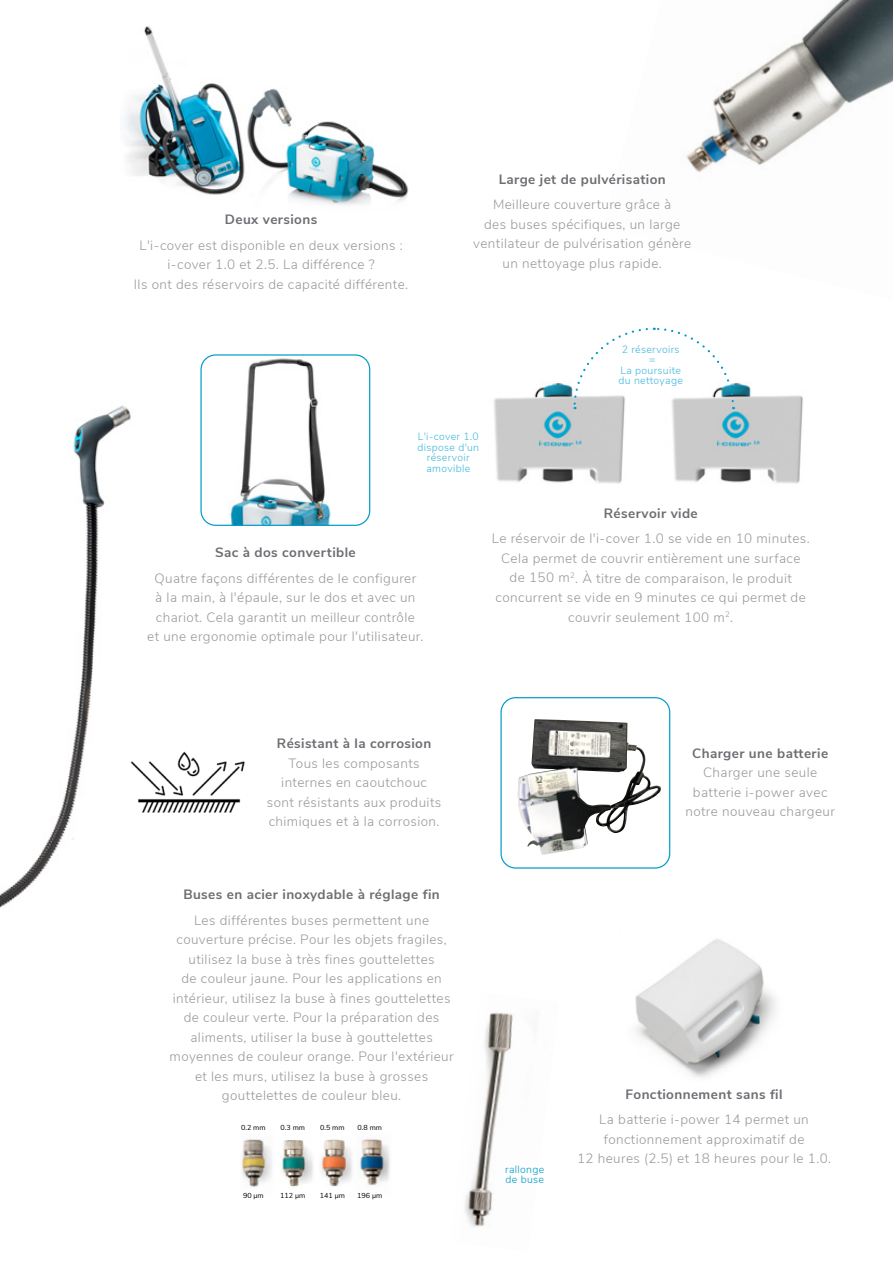
<style>
.page{position:relative;width:893px;height:1263px;background:#fff}
.page>*{position:absolute;margin:0;border:0;box-sizing:border-box;transform-origin:0 0}
.t1{font:300 13.5px/19.5px "Nunito Sans";letter-spacing:.03em;color:#9b9999;text-align:center}
.t2{font:700 13.5px "Nunito Sans";letter-spacing:.03em;color:#6f6c72}
.t3{font:300 10.5px/10.5px "Nunito Sans";letter-spacing:.03em;color:#3fb8db;text-align:center}
.t4{font:300 10.5px/10.5px "Nunito Sans";letter-spacing:.03em;color:#009cca}
.t5{font:7.2px "Nunito Sans";color:#000}
</style>
<div class="page">
<img style="left:124px;top:26px;width:104px;height:169px">
<img style="left:686px;top:0;width:207px;height:173px">
<img style="left:360px;top:1139px;width:30px;height:47px">
<img style="left:282px;top:1140px;width:31px;height:47px">
<img style="left:241px;top:1139px;width:31px;height:49px">
<img style="left:321px;top:1139px;width:31px;height:48px">
<img style="left:228px;top:89px;width:181px;height:116px">
<img style="left:227px;top:358px;width:104px;height:166px">
<div style="left:200px;top:354px;width:170px;height:172px;border:1px solid #009cca;border-radius:15px"></div>
<img style="left:672px;top:383px;width:131px;height:101px">
<img style="left:493px;top:383px;width:132px;height:101px">
<img style="left:465px;top:1012px;width:48px;height:215px">
<img style="left:0;top:405px;width:131px;height:503px">
<img style="left:635px;top:939px;width:141px;height:139px">
<svg style="left:572px;top:327px;width:163px;height:82px"></svg>
<img style="left:517px;top:719px;width:144px;height:136px">
<div style="left:500px;top:697px;width:170px;height:172px;border:1px solid #009cca;border-radius:15px"></div>
<img style="left:124px;top:718px;width:121px;height:111px">
<p class="t2" style="left:225px;top:209px;width:94px">Deux versions</p>
<p class="t1" style="left:134px;top:234px;width:276px">L'i-cover est disponible en deux versions : i-cover 1.0 et 2.5. La différence ?<br>Ils ont des réservoirs de capacité différente.</p>
<p class="t2" style="left:499px;top:169px;width:169px">Large jet de pulvérisation</p>
<p class="t1" style="left:473px;top:194px;width:220px">Meilleure couverture grâce à<br>des buses spécifiques, un large ventilateur de pulvérisation génère un nettoyage plus rapide.</p>
<p class="t3" style="left:417px;top:430px;width:63px">L'i-cover 1.0 dispose d'un réservoir amovible</p>
<p class="t3" style="left:619px;top:343px;width:66px">2 réservoirs =<br>La poursuite du nettoyage</p>
<p class="t2" style="left:215px;top:543px;width:142px">Sac à dos convertible</p>
<p class="t1" style="left:147px;top:567px;width:278px">Quatre façons différentes de le configurer<br>à la main, à l'épaule, sur le dos et avec un chariot. Cela garantit un meilleur contrôle<br>et une ergonomie optimale pour l'utilisateur.</p>
<p class="t2" style="left:277px;top:733px;width:156px">Résistant à la corrosion</p>
<p class="t1" style="left:267px;top:752px;width:176px">Tous les composants internes en caoutchouc sont résistants aux produits chimiques et à la corrosion.</p>
<p class="t2" style="left:183px;top:885px;width:258px">Buses en acier inoxydable à réglage fin</p>
<p class="t1" style="left:170px;top:909px;width:286px">Les différentes buses permettent une couverture précise. Pour les objets fragiles, utilisez la buse à très fines gouttelettes<br>de couleur jaune. Pour les applications en intérieur, utilisez la buse à fines gouttelettes de couleur verte. Pour la préparation des aliments, utiliser la buse à gouttelettes moyennes de couleur orange. Pour l'extérieur et les murs, utilisez la buse à grosses gouttelettes de couleur bleu.</p>
<p class="t5" style="left:241px;top:1122px;width:26px">0.2 mm</p>
<p class="t5" style="left:281px;top:1122px;width:26px">0.3 mm</p>
<p class="t5" style="left:320px;top:1122px;width:26px">0.5 mm</p>
<p class="t5" style="left:358px;top:1122px;width:26px">0.8 mm</p>
<p class="t5" style="left:243px;top:1190px;width:22px">90 μm</p>
<p class="t5" style="left:280px;top:1190px;width:27px">112 μm</p>
<p class="t5" style="left:320px;top:1190px;width:27px">141 μm</p>
<p class="t5" style="left:357px;top:1190px;width:27px">196 μm</p>
<p class="t2" style="left:604px;top:503px;width:95px">Réservoir vide</p>
<p class="t1" style="left:492px;top:528px;width:319px">Le réservoir de l'i-cover 1.0 se vide en 10 minutes.<br>Cela permet de couvrir entièrement une surface de 150 m<sup>2</sup>. À titre de comparaison, le produit concurrent se vide en 9 minutes ce qui permet de couvrir seulement 100 m<sup>2</sup>.</p>
<p class="t2" style="left:692px;top:743px;width:137px">Charger une batterie</p>
<p class="t1" style="left:685px;top:762px;width:151px">Charger une seule batterie i-power avec notre nouveau chargeur</p>
<p class="t4" style="left:505px;top:1163px;width:41px">rallonge de buse</p>
<p class="t2" style="left:626px;top:1084px;width:158px">Fonctionnement sans fil</p>
<p class="t1" style="left:577px;top:1109px;width:256px">La batterie i-power 14 permet un fonctionnement approximatif de<br>12 heures (2.5) et 18 heures pour le 1.0.</p>
</div>
